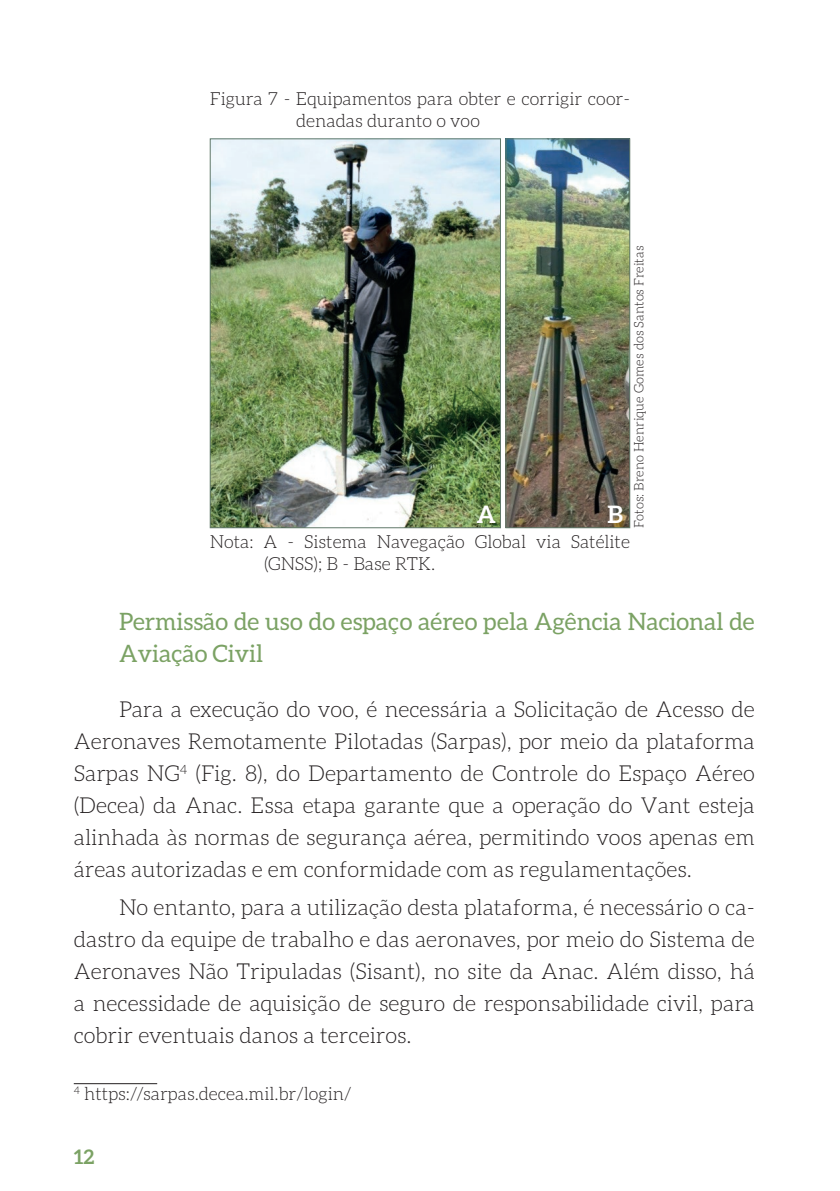
<style>
.page{position:relative;width:840px;height:1191px;background:#fff}
.page>*{position:absolute;margin:0;border:0;box-sizing:border-box;transform-origin:0 0}
.t1{font:24px/32px "Aleo";color:#7ba264}
.t2{font:700 24px "Aleo";color:#fff}
.t3{font:300 22px/32px "Aleo";color:#231f20;text-align:justify}
.t4{font:700 20px "Aleo";color:#7ba264}
.t5{font:300 18px/22px "Aleo";color:#231f20}
.t6{font:300 13px "Aleo";color:#231f20}
</style>
<div class="page">
<hr style="left:74px;top:1083px;width:83px;height:1px;background:#231f20">
<img style="left:212px;top:141px;width:286px;height:385px">
<div style="left:210px;top:139px;width:290px;height:389px;border:1px solid #61796a"></div>
<img style="left:507px;top:141px;width:120px;height:385px">
<div style="left:505px;top:139px;width:124px;height:389px;border:1px solid #61796a"></div>
<p class="t5" style="left:296px;top:88px;width:335px;text-indent:-86px">Figura 7 - Equipamentos para obter e corrigir coor&shy;denadas duranto o voo</p>
<p class="t2" style="left:476px;top:500px;width:21px">A</p>
<p class="t2" style="left:607px;top:500px;width:17px">B</p>
<p class="t6" style="left:631px;top:528px;width:283px;rotate:-90deg">Fotos: Breno Henrique Gomes dos Santos Freitas</p>
<p class="t5" style="left:264px;top:531px;width:367px;text-indent:-54px">Nota: A - Sistema Navegação Global via Satélite (GNSS); B - Base RTK.</p>
<p class="t1" style="left:119px;top:605px;width:636px">Permissão de uso do espaço aéreo pela Agência Nacional de<br>Aviação Civil</p>
<p class="t3" style="left:74px;top:693px;width:682px;text-indent:45px">Para a execução do voo, é necessária a Solicitação de Acesso de Aeronaves Remotamente Pilotadas (Sarpas), por meio da plataforma Sarpas NG<sup>4</sup> (Fig. 8), do Departamento de Controle do Espaço Aéreo (Decea) da Anac. Essa etapa garante que a operação do Vant esteja alinhada às normas de segurança aérea, permitindo voos apenas em áreas autorizadas e em conformidade com as regulamentações.</p>
<p class="t3" style="left:74px;top:891px;width:682px;text-indent:45px">No entanto, para a utilização desta plataforma, é necessário o ca&shy;dastro da equipe de trabalho e das aeronaves, por meio do Sistema de Aeronaves Não Tripuladas (Sisant), no site da Anac. Além disso, há a necessidade de aquisição de seguro de responsabilidade civil, para cobrir eventuais danos a terceiros.</p>
<p class="t5" style="left:74px;top:1082px;width:279px"><sup>4</sup> https://sarpas.decea.mil.br/login/</p>
<p class="t4" style="left:74px;top:1145px;width:22px">12</p>
</div>
